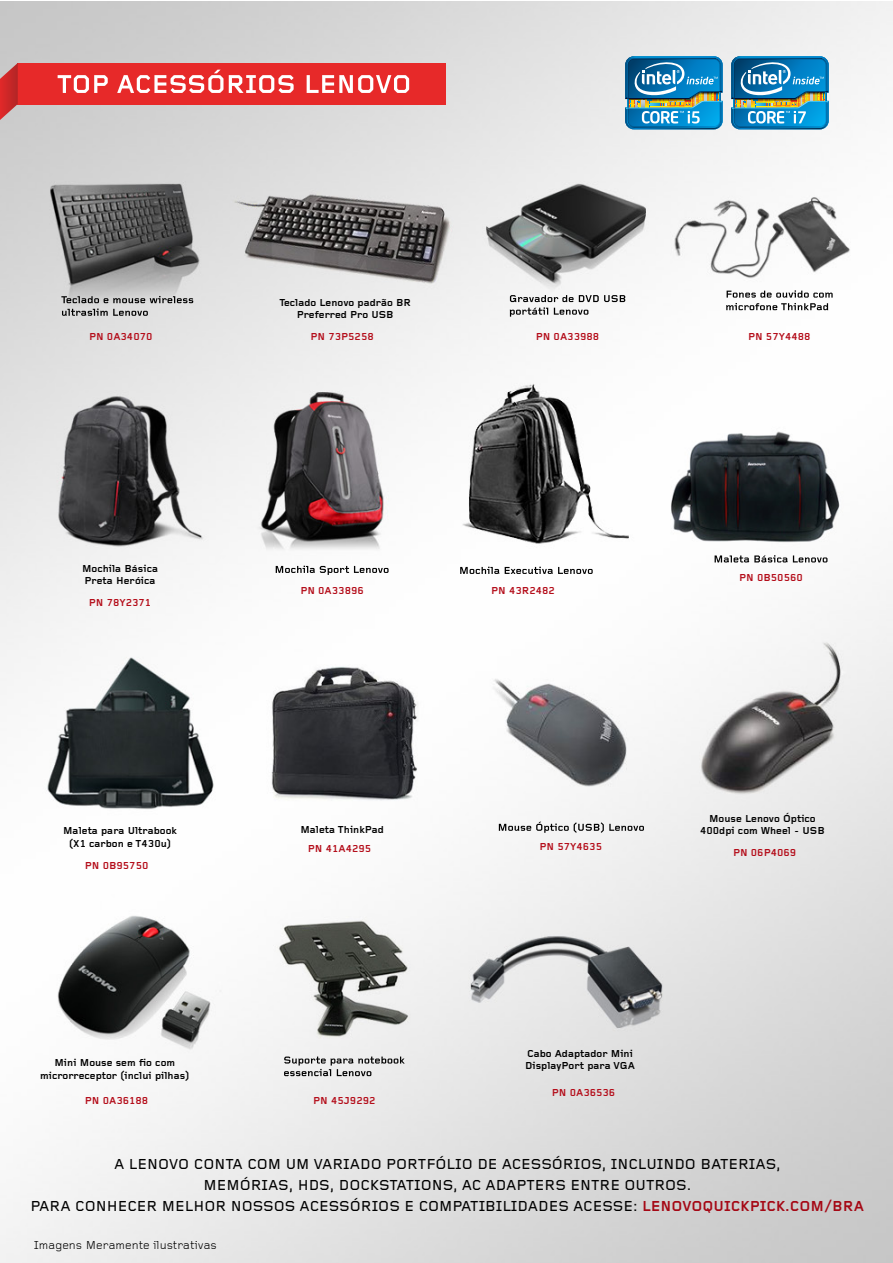
<style>
.page{position:relative;width:893px;height:1263px;background:#fff}
.page>*{position:absolute;margin:0;border:0;box-sizing:border-box;transform-origin:0 0}
.t1{font:500 15px/21px "Foundry Gridnik";color:#000;text-align:center}
.t2{font:12px "Foundry Gridnik";color:#000}
.t3{font:700 10.5px/12.6px "Foundry Gridnik";color:#000;text-align:center}
.t4{font:700 10.5px "Foundry Gridnik";color:#b40d1a}
.s1{font-weight:700;color:#a50815}
</style>
<div class="page">
<img style="left:0;top:1px;width:892px;height:1262px">
<div style="left:18px;top:63px;width:428px;height:41px;background:#e72929"></div>
<svg style="left:0;top:63px;width:18px;height:57px"></svg>
<img style="left:214px;top:70px;width:195px;height:23px">
<img style="left:61px;top:296px;width:132px;height:7px">
<img style="left:510px;top:295px;width:115px;height:7px">
<img style="left:726px;top:290px;width:106px;height:8px">
<img style="left:276px;top:565px;width:112px;height:8px">
<img style="left:284px;top:1056px;width:121px;height:7px">
<img style="left:714px;top:555px;width:113px;height:7px">
<img style="left:499px;top:821px;width:145px;height:12px">
<img style="left:460px;top:566px;width:132px;height:8px">
<img style="left:625px;top:56px;width:97px;height:73px">
<img style="left:731px;top:56px;width:97px;height:73px">
<p class="t3" style="left:279px;top:297px;width:133px">Teclado Lenovo padrão BR<br>Preferred Pro USB</p>
<p class="t4" style="left:89px;top:330px;width:65px">PN 0A34070</p>
<p class="t4" style="left:310px;top:330px;width:65px">PN 73P5258</p>
<p class="t4" style="left:535px;top:330px;width:65px">PN 0A33988</p>
<p class="t4" style="left:748px;top:330px;width:64px">PN 57Y4488</p>
<p class="t3" style="left:82px;top:562px;width:78px;text-align:left">Mochila Básica<br>Preta Heróica</p>
<p class="t4" style="left:89px;top:597px;width:64px">PN 78Y2371</p>
<p class="t4" style="left:300px;top:585px;width:65px">PN 0A33896</p>
<p class="t4" style="left:491px;top:585px;width:65px">PN 43R2482</p>
<p class="t4" style="left:739px;top:572px;width:65px">PN 0B50560</p>
<p class="t3" style="left:63px;top:825px;width:115px">Maleta para Ultrabook (X1 carbon e T430u)</p>
<p class="t3" style="left:300px;top:823px;width:85px">Maleta ThinkPad</p>
<p class="t4" style="left:308px;top:842px;width:65px">PN 41A4295</p>
<p class="t4" style="left:539px;top:840px;width:64px">PN 57Y4635</p>
<p class="t4" style="left:85px;top:859px;width:65px">PN 0B95750</p>
<p class="t3" style="left:700px;top:812px;width:126px">Mouse Lenovo Óptico<br>400dpi com Wheel - USB</p>
<p class="t4" style="left:733px;top:847px;width:65px">PN 06P4069</p>
<p class="t3" style="left:40px;top:1057px;width:151px">Mini Mouse sem fio com microrreceptor (inclui pilhas)</p>
<p class="t3" style="left:525px;top:1047px;width:111px;text-align:left">Cabo Adaptador Mini<br>DisplayPort para VGA</p>
<p class="t4" style="left:85px;top:1094px;width:65px">PN 0A36188</p>
<p class="t4" style="left:313px;top:1094px;width:64px">PN 45J9292</p>
<p class="t4" style="left:552px;top:1087px;width:65px">PN 0A36536</p>
<h1 class="t1" style="left:31px;top:1154px;width:834px">A LENOVO CONTA COM UM VARIADO PORTFÓLIO DE ACESSÓRIOS, INCLUINDO BATERIAS,<br>MEMÓRIAS, HDS, DOCKSTATIONS, AC ADAPTERS ENTRE OUTROS.<br>PARA CONHECER MELHOR NOSSOS ACESSÓRIOS E COMPATIBILIDADES ACESSE: <span class="s1">LENOVOQUICKPICK.COM/BRA</span></h1>
<p class="t2" style="left:34px;top:1238px;width:185px">Imagens Meramente ilustrativas</p>
</div>
